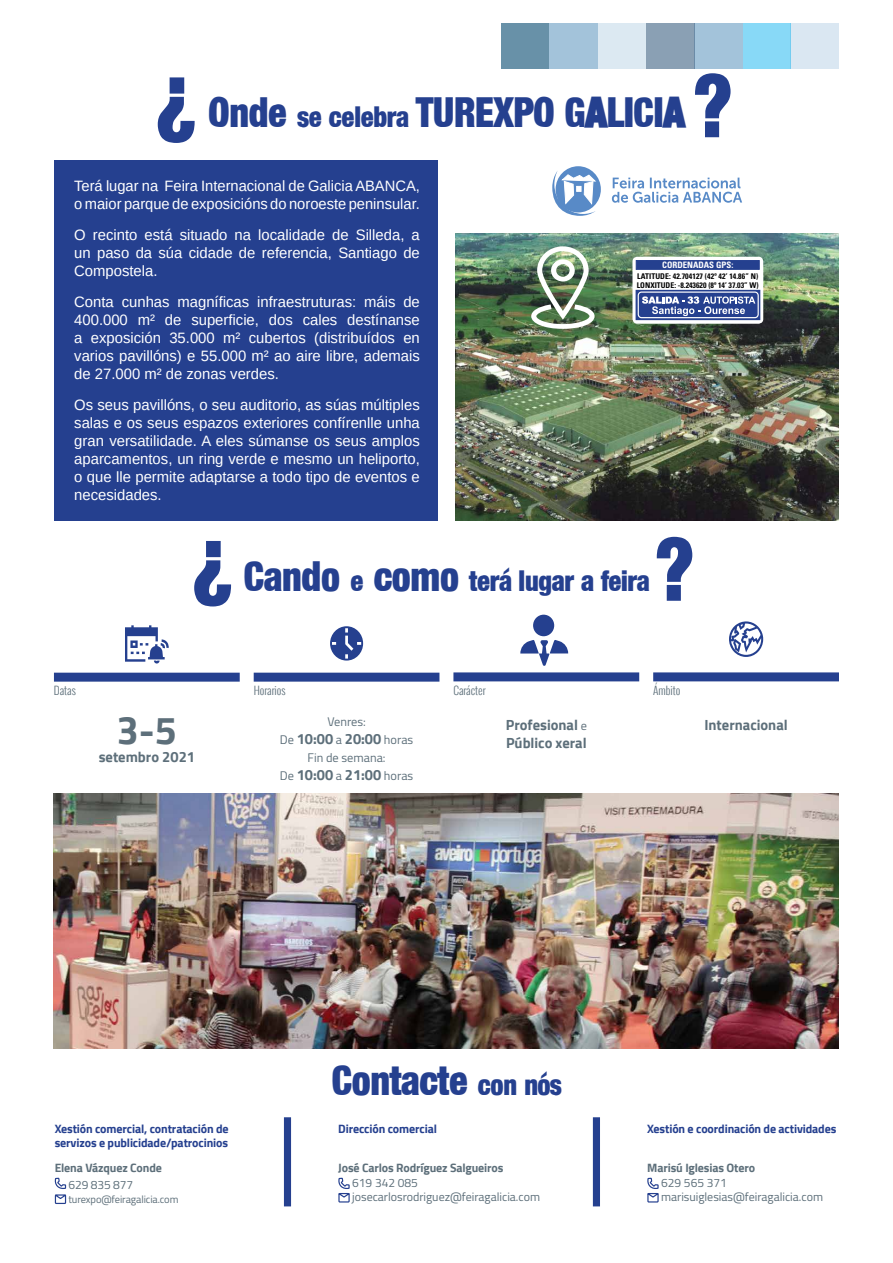
<style>
.page{position:relative;width:893px;height:1263px;background:#fff}
.page>*{position:absolute;margin:0;border:0;box-sizing:border-box;transform-origin:0 0}
.t1{font:86.85px "Acmo Display S Si Normal";color:#25408f;scale:.94 1}
.t2{font:40.5px "Acmo Display S Si Normal";letter-spacing:-.01em;color:#25408f;scale:.94 1}
.t3{font:700 39.3px "Cairo";color:#5d6f7a}
.t4{font:28.2px "Acmo Display S Si Normal";letter-spacing:-.01em;color:#25408f;scale:.94 1}
.t5{font:15px/18px "Arimo";color:#fff;text-align:justify}
.t6{font:700 14.55px/18px "Cairo";color:#5d6f7a}
.t7{font:12.3px "Cairo";color:#5d6f7a}
.t8{font:700 12px/14.4px "Cairo";letter-spacing:-.01em;color:#25408f}
.t9{font:12px/14.4px "Cairo";color:#5d6f7a}
.t10{font:700 12px "Cairo";letter-spacing:-.01em;color:#5d6f7a}
.t11{font:300 11.25px "Oswald";color:#5d6f7a}
.t12{font:10.5px "Cairo";letter-spacing:-.01em;color:#5d6f7a}
.t13{font:700 condensed 8.85px "Univers LT Std";color:#fff}
.t14{font:700 condensed 7.8px/8.9px "Univers LT Std";color:#000}
.s1{font-size:28.2px}
.s2{font-size:40.5px}
.s3{font-weight:400;font-size:12.3px}
</style>
<div class="page">
<div style="left:791px;top:23px;width:48px;height:45px;background:#dae7f2"></div>
<div style="left:742px;top:23px;width:49px;height:45px;background:#88d9f7"></div>
<div style="left:694px;top:23px;width:48px;height:45px;background:#a3c3da"></div>
<div style="left:646px;top:23px;width:48px;height:45px;background:#8aa0b4"></div>
<div style="left:598px;top:23px;width:48px;height:45px;background:#dce9f2"></div>
<div style="left:501px;top:23px;width:49px;height:45px;background:#6891a8"></div>
<div style="left:549px;top:23px;width:49px;height:45px;background:#a3c3da"></div>
<img style="left:455px;top:233px;width:384px;height:288px">
<div style="left:55px;top:161px;width:383px;height:360px;background:#25408f"></div>
<div style="left:556px;top:166px;width:45px;height:46px;background:#588ac7;border-radius:50%"></div>
<svg style="left:552px;top:170px;width:44px;height:46px"></svg>
<svg style="left:612px;top:178px;width:130px;height:25px"></svg>
<div style="left:632px;top:257px;width:131px;height:67px;background:#fff;border-radius:5px"></div>
<svg style="left:636px;top:290px;width:124px;height:30px"></svg>
<div style="left:638px;top:292px;width:120px;height:26px;background:#25408f;border-radius:3px"></div>
<div style="left:638px;top:291px;width:121px;height:27px;border:1px solid #fff;border-radius:3px"></div>
<svg style="left:642px;top:296px;width:113px;height:20px"></svg>
<div style="left:636px;top:260px;width:124px;height:10px;background:#25408f;border:1px solid #25408f"></div>
<img style="left:531px;top:246px;width:64px;height:83px">
<div style="left:54px;top:673px;width:186px;height:9px;background:#25408f"></div>
<svg style="left:125px;top:625px;width:44px;height:38px"></svg>
<div style="left:254px;top:673px;width:185px;height:9px;background:#25408f"></div>
<svg style="left:330px;top:626px;width:33px;height:34px"></svg>
<div style="left:653px;top:672px;width:186px;height:9px;background:#25408f"></div>
<svg style="left:729px;top:621px;width:34px;height:36px"></svg>
<div style="left:453px;top:672px;width:186px;height:9px;background:#25408f"></div>
<div style="left:533px;top:615px;width:21px;height:21px;background:#25408f;border-radius:50%"></div>
<svg style="left:520px;top:640px;width:48px;height:26px"></svg>
<img style="left:54px;top:794px;width:785px;height:254px">
<svg style="left:55px;top:1177px;width:11px;height:27px"></svg>
<svg style="left:338px;top:1177px;width:12px;height:26px"></svg>
<svg style="left:647px;top:1177px;width:12px;height:26px"></svg>
<div style="left:284px;top:1117px;width:7px;height:89px;background:#25408f"></div>
<div style="left:593px;top:1117px;width:7px;height:89px;background:#25408f"></div>
<h1 class="t1" style="left:178px;top:36px;width:19px">¿</h1>
<h2 class="t2" style="left:209px;top:91px;width:508px">Onde <span class="s1">se celebra</span> TUREXPO GALICIA</h2>
<h1 class="t1" style="left:694px;top:59px;width:42px">?</h1>
<p class="t5" style="left:74px;top:177px;width:347px">Terá lugar na Feira Internacional de Galicia ABANCA, o maior parque de exposicións do noroeste peninsular.</p>
<p class="t5" style="left:74px;top:226px;width:347px">O recinto está situado na localidade de Silleda, a un paso da súa cidade de referencia, Santiago de Compostela.</p>
<p class="t5" style="left:74px;top:293px;width:347px">Conta cunhas magníficas infraestruturas: máis de 400.000 m² de superficie, dos cales destínanse a exposición 35.000 m² cubertos (distribuídos en varios pavillóns) e 55.000 m² ao aire libre, ademais de 27.000 m² de zonas verdes.</p>
<p class="t5" style="left:74px;top:395px;width:347px">Os seus pavillóns, o seu auditorio, as súas múltiples salas e os seus espazos exteriores confírenlle unha gran versatilidade. A eles súmanse os seus amplos aparcamentos, un ring verde e mesmo un heliporto, o que lle permite adaptarse a todo tipo de eventos e necesidades.</p>
<p class="t13" style="left:662px;top:260px;width:73px">CORDENADAS GPS:</p>
<p class="t14" style="left:637px;top:272px;width:123px">LATITUDE: 42.704127 (42º 42’ 14.86” N)<br>LONXITUDE: -8.243620 (8º 14’ 37.03” W)</p>
<h1 class="t1" style="left:214px;top:499px;width:19px">¿</h1>
<h1 class="t1" style="left:656px;top:523px;width:42px">?</h1>
<h3 class="t4" style="left:244px;top:565px;width:433px"><span class="s2">Cando</span> e <span class="s2">como</span> terá lugar a feira</h3>
<p class="t11" style="left:54px;top:682px;width:23px">Datas</p>
<p class="t11" style="left:254px;top:682px;width:33px">Horarios</p>
<h3 class="t3" style="left:117px;top:708px;width:62px">3-5</h3>
<p class="t6" style="left:99px;top:748px;width:98px">setembro 2021</p>
<p class="t7" style="left:327px;top:711px;width:40px">Venres:</p>
<p class="t6" style="left:280px;top:730px;width:135px"><span class="s3">De</span> 10:00 <span class="s3">a</span> 20:00 <span class="s3">horas</span></p>
<p class="t7" style="left:308px;top:747px;width:79px">Fin de semana:</p>
<p class="t6" style="left:280px;top:766px;width:135px"><span class="s3">De</span> 10:00 <span class="s3">a</span> 21:00 <span class="s3">horas</span></p>
<p class="t11" style="left:453px;top:682px;width:34px">Carácter</p>
<p class="t6" style="left:506px;top:716px;width:83px">Profesional <span class="s3">e<br></span>Público xeral</p>
<p class="t11" style="left:653px;top:682px;width:29px">Ámbito</p>
<p class="t6" style="left:704px;top:716px;width:85px">Internacional</p>
<h2 class="t2" style="left:332px;top:1059px;width:246px">Contacte <span class="s1">con nós</span></h2>
<p class="t8" style="left:55px;top:1121px;width:175px">Xestión comercial, contratación de servizos e publicidade/patrocinios</p>
<p class="t8" style="left:338px;top:1121px;width:100px">Dirección comercial</p>
<p class="t10" style="left:338px;top:1161px;width:167px">José Carlos Rodríguez Salgueiros</p>
<p class="t9" style="left:352px;top:1175px;width:189px">619 342 085 josecarlosrodriguez@feiragalicia.com</p>
<p class="t10" style="left:55px;top:1161px;width:109px">Elena Vázquez Conde</p>
<p class="t9" style="left:69px;top:1177px;width:66px">629 835 877</p>
<p class="t12" style="left:68px;top:1190px;width:112px">turexpo@feiragalicia.com</p>
<p class="t8" style="left:647px;top:1121px;width:191px">Xestión e coordinación de actividades</p>
<p class="t10" style="left:647px;top:1161px;width:109px">Marisú Iglesias Otero</p>
<p class="t9" style="left:661px;top:1175px;width:163px">629 565 371 marisuiglesias@feiragalicia.com</p>
</div>
